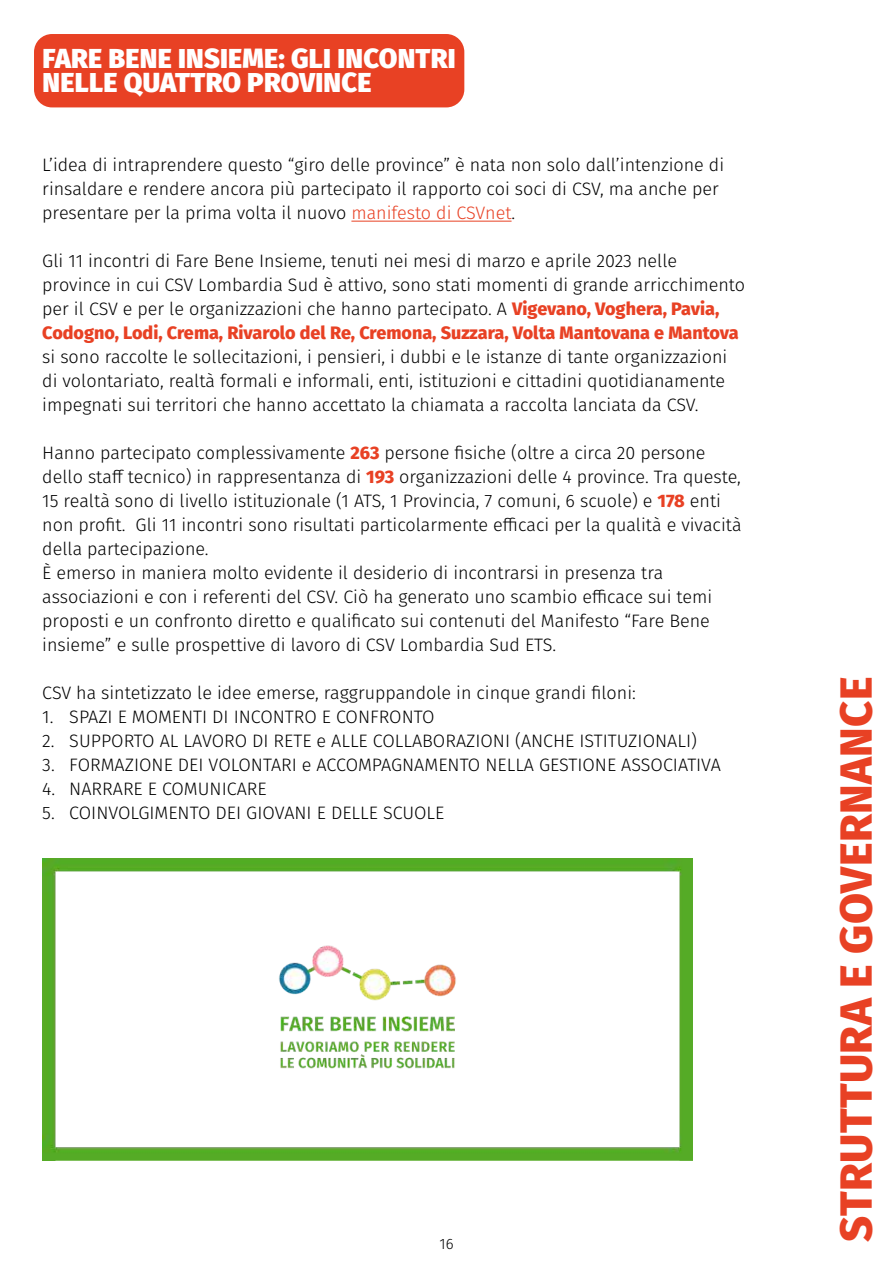
<style>
.page{position:relative;width:893px;height:1263px;background:#fff}
.page>*{position:absolute;margin:0;border:0;box-sizing:border-box;transform-origin:0 0}
.t1{font:800 45px "Fira Sans";letter-spacing:.01em;color:#e84124}
.t2{font:900 27px/24px "Fira Sans";letter-spacing:.01em;color:#fff}
.t3{font:300 18px/24px "Fira Sans";color:#000}
.t4{font:300 15px "Fira Sans";color:#000}
.s1{color:#e84124}
.s2{font-weight:800;color:#e84124}
</style>
<div class="page">
<hr style="left:351px;top:221px;width:161px;height:1px;background:#e84124">
<div style="left:34px;top:34px;width:430px;height:73px;background:#e84124;border-radius:18px"></div>
<img style="left:42px;top:858px;width:651px;height:302px">
<h2 class="t2" style="left:43px;top:44px;width:415px">FARE BENE INSIEME: GLI INCONTRI<br>NELLE QUATTRO PROVINCE</h2>
<p class="t3" style="left:42px;top:153px;width:683px">L’idea di intraprendere questo “giro delle province” è nata non solo dall’intenzione di rinsaldare e rendere ancora più partecipato il rapporto coi soci di CSV, ma anche per presentare per la prima volta il nuovo <span class="s1">manifesto di CSVnet</span>.</p>
<p class="t3" style="left:42px;top:249px;width:704px">Gli 11 incontri di Fare Bene Insieme, tenuti nei mesi di marzo e aprile 2023 nelle province in cui CSV Lombardia Sud è attivo, sono stati momenti di grande arricchimento per il CSV e per le organizzazioni che hanno partecipato. A <span class="s2">Vigevano, Voghera, Pavia, Codogno, Lodi, Crema, Rivarolo del Re, Cremona, Suzzara, Volta Mantovana e Mantova</span></p>
<p class="t3" style="left:42px;top:345px;width:686px">si sono raccolte le sollecitazioni, i pensieri, i dubbi e le istanze di tante organizzazioni di volontariato, realtà formali e informali, enti, istituzioni e cittadini quotidianamente impegnati sui territori che hanno accettato la chiamata a raccolta lanciata da CSV.</p>
<p class="t3" style="left:42px;top:441px;width:701px">Hanno partecipato complessivamente <span class="s2">263</span> persone fisiche (oltre a circa 20 persone dello staff tecnico) in rappresentanza di <span class="s2">193</span> organizzazioni delle 4 province. Tra queste, 15 realtà sono di livello istituzionale (1 ATS, 1 Provincia, 7 comuni, 6 scuole) e <span class="s2">178</span> enti non profit. Gli 11 incontri sono risultati particolarmente efficaci per la qualità e vivacità della partecipazione.<br>È emerso in maniera molto evidente il desiderio di incontrarsi in presenza tra associazioni e con i referenti del CSV. Ciò ha generato uno scambio efficace sui temi proposti e un confronto diretto e qualificato sui contenuti del Manifesto “Fare Bene insieme” e sulle prospettive di lavoro di CSV Lombardia Sud ETS.</p>
<p class="t3" style="left:42px;top:681px;width:595px">CSV ha sintetizzato le idee emerse, raggruppandole in cinque grandi filoni:</p>
<p class="t3" style="left:42px;top:705px;width:394px">1. SPAZI E MOMENTI DI INCONTRO E CONFRONTO</p>
<p class="t3" style="left:42px;top:729px;width:656px">2. SUPPORTO AL LAVORO DI RETE e ALLE COLLABORAZIONI (ANCHE ISTITUZIONALI)</p>
<p class="t3" style="left:42px;top:753px;width:680px">3. FORMAZIONE DEI VOLONTARI e ACCOMPAGNAMENTO NELLA GESTIONE ASSOCIATIVA</p>
<p class="t3" style="left:42px;top:777px;width:226px">4. NARRARE E COMUNICARE</p>
<p class="t3" style="left:42px;top:801px;width:404px">5. COINVOLGIMENTO DEI GIOVANI E DELLE SCUOLE</p>
<p class="t4" style="left:439px;top:1233px;width:16px">16</p>
<h1 class="t1" style="left:817px;top:1241px;width:566px;rotate:-90deg">STRUTTURA E GOVERNANCE</h1>
</div>
